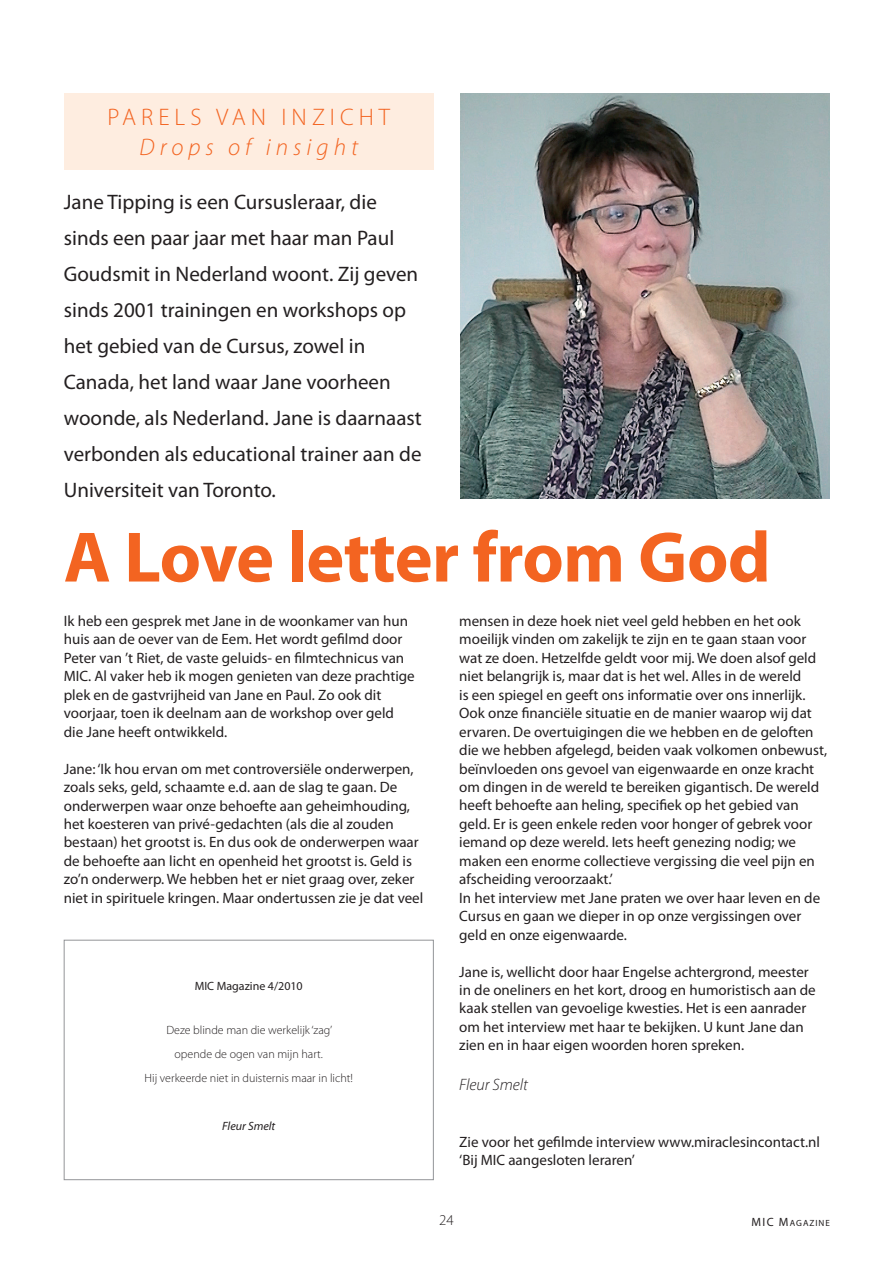
<style>
.page{position:relative;width:893px;height:1263px;background:#fff}
.page>*{position:absolute;margin:0;border:0;box-sizing:border-box;transform-origin:0 0}
.t1{font:700 72px "Myriad Pro";letter-spacing:-.01em;color:#f36421}
.t2{font:300 24px "Myriad Pro";letter-spacing:.21em;color:#f36421}
.t3{font:italic 300 24px "Myriad Pro";letter-spacing:.21em;color:#f36421}
.t4{font:21px/36px "Myriad Pro";color:#231f20}
.t5{font:italic 300 16.5px "Myriad Pro";color:#231f20}
.t6{font:15px/18.5px "Myriad Pro";color:#231f20}
.t7{font:300 15px "Myriad Pro";color:#231f20}
.t8{font:300 12px/24px "Myriad Pro";color:#231f20;text-align:center}
.t9{font:12px "Myriad Pro";color:#231f20}
.t10{font:italic 12px "Myriad Pro";color:#231f20}
.t11{font:9px "Myriad Pro";letter-spacing:.11em;color:#231f20}
.s1{font-size:12px}
</style>
<div class="page">
<img style="left:461px;top:94px;width:368px;height:404px">
<div style="left:65px;top:93px;width:369px;height:77px;background:#feede0"></div>
<div style="left:64px;top:940px;width:370px;height:240px;border:1px solid #939598"></div>
<h2 class="t2" style="left:107px;top:104px;width:284px">PARELS VAN INZICHT</h2>
<h2 class="t3" style="left:139px;top:134px;width:220px">Drops of insight</h2>
<p class="t4" style="left:64px;top:184px;width:359px">Jane Tipping is een Cursusleraar, die sinds een paar jaar met haar man Paul Goudsmit in Nederland woont. Zij geven sinds 2001 trainingen en workshops op het gebied van de Cursus, zowel in Canada, het land waar Jane voorheen woonde, als Nederland. Jane is daarnaast verbonden als educational trainer aan de Universiteit van Toronto.</p>
<h1 class="t1" style="left:64px;top:517px;width:708px">A Love letter from God</h1>
<p class="t6" style="left:64px;top:612px;width:352px">Ik heb een gesprek met Jane in de woonkamer van hun huis aan de oever van de Eem. Het wordt gefilmd door Peter van ’t Riet, de vaste geluids- en filmtechnicus van MIC. Al vaker heb ik mogen genieten van deze prachtige plek en de gastvrijheid van Jane en Paul. Zo ook dit voorjaar, toen ik deelnam aan de workshop over geld die Jane heeft ontwikkeld.</p>
<p class="t6" style="left:64px;top:760px;width:361px">Jane: ‘Ik hou ervan om met controversiële onderwerpen, zoals seks, geld, schaamte e.d. aan de slag te gaan. De onderwerpen waar onze behoefte aan geheimhouding, het koesteren van privé-gedachten (als die al zouden bestaan) het grootst is. En dus ook de onderwerpen waar de behoefte aan licht en openheid het grootst is. Geld is zo’n onderwerp. We hebben het er niet graag over, zeker niet in spirituele kringen. Maar ondertussen zie je dat veel</p>
<p class="t9" style="left:195px;top:979px;width:110px">MIC Magazine 4/2010</p>
<p class="t8" style="left:144px;top:1018px;width:210px">Deze blinde man die werkelijk ‘zag’<br>opende de ogen van mijn hart.<br>Hij verkeerde niet in duisternis maar in licht!</p>
<p class="t10" style="left:222px;top:1119px;width:55px">Fleur Smelt</p>
<p class="t6" style="left:459px;top:612px;width:369px">mensen in deze hoek niet veel geld hebben en het ook moeilijk vinden om zakelijk te zijn en te gaan staan voor wat ze doen. Hetzelfde geldt voor mij. We doen alsof geld niet belangrijk is, maar dat is het wel. Alles in de wereld<br>is een spiegel en geeft ons informatie over ons innerlijk.<br>Ook onze financiële situatie en de manier waarop wij dat ervaren. De overtuigingen die we hebben en de geloften die we hebben afgelegd, beiden vaak volkomen onbewust, beïnvloeden ons gevoel van eigenwaarde en onze kracht om dingen in de wereld te bereiken gigantisch. De wereld heeft behoefte aan heling, specifiek op het gebied van geld. Er is geen enkele reden voor honger of gebrek voor iemand op deze wereld. Iets heeft genezing nodig; we maken een enorme collectieve vergissing die veel pijn en afscheiding veroorzaakt.’<br>In het interview met Jane praten we over haar leven en de Cursus en gaan we dieper in op onze vergissingen over geld en onze eigenwaarde.</p>
<p class="t6" style="left:459px;top:962px;width:358px">Jane is, wellicht door haar Engelse achtergrond, meester in de oneliners en het kort, droog en humoristisch aan de kaak stellen van gevoelige kwesties. Het is een aanrader om het interview met haar te bekijken. U kunt Jane dan zien en in haar eigen woorden horen spreken.</p>
<p class="t5" style="left:459px;top:1076px;width:70px">Fleur Smelt</p>
<p class="t6" style="left:459px;top:1133px;width:362px">Zie voor het gefilmde interview www.miraclesincontact.nl ‘Bij MIC aangesloten leraren’</p>
<p class="t7" style="left:439px;top:1212px;width:16px">24</p>
<p class="t11" style="left:752px;top:1218px;width:80px"><span class="s1">MIC M</span>AGAZINE</p>
</div>
